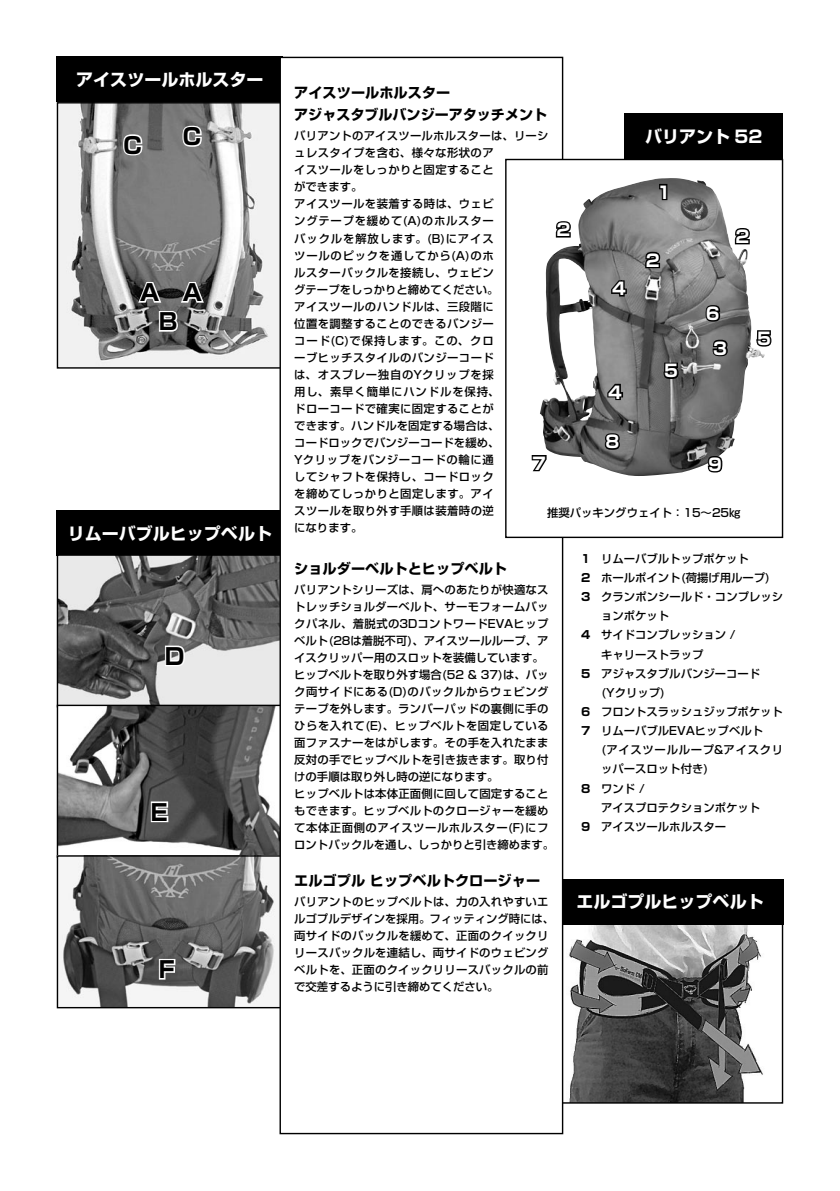
<style>
.page{position:relative;width:840px;height:1191px;background:#fff}
.page>*{position:absolute;margin:0;border:0;box-sizing:border-box;transform-origin:0 0}
.t1{font:700 22.6px/29px "Shin Go Pro";color:#000}
.t2{font:700 17px "Shin Go Pro";color:#fff}
.t3{font:700 14.2px/22.6px "Shin Go Pro";color:#000}
.t4{font:500 11.4px/17px "Shin Go Pro";letter-spacing:.02em;color:#000}
.t5{font:500 11.4px/17px "Shin Go Pro";letter-spacing:.04em;color:#000}
.t6{font:500 11.4px/19.2px "Shin Go Pro";color:#000}
.t7{font:500 11.4px/19.2px "Shin Go Pro";letter-spacing:.065em;color:#000}
.t8{font:700 11.4px "Shin Go Pro";color:#000}
</style>
<div class="page">
<img style="left:563px;top:924px;width:217px;height:177px">
<div style="left:57px;top:510px;width:226px;height:46px;background:#000"></div>
<img style="left:59px;top:556px;width:220px;height:148px">
<div style="left:57px;top:554px;width:226px;height:153px;border:1px solid #000"></div>
<img style="left:59px;top:706px;width:220px;height:149px">
<div style="left:57px;top:704px;width:226px;height:153px;border:1px solid #000"></div>
<svg style="left:60px;top:857px;width:215px;height:149px"></svg>
<div style="left:57px;top:855px;width:226px;height:153px;border:1px solid #000"></div>
<svg style="left:163px;top:644px;width:23px;height:23px"></svg>
<svg style="left:149px;top:800px;width:21px;height:23px"></svg>
<svg style="left:157px;top:957px;width:20px;height:24px"></svg>
<div style="left:57px;top:57px;width:226px;height:45px;background:#000"></div>
<div style="left:556px;top:879px;width:226px;height:45px;background:#000"></div>
<img style="left:59px;top:104px;width:220px;height:263px">
<div style="left:57px;top:102px;width:226px;height:267px;border:1px solid #000"></div>
<div style="left:280px;top:57px;width:282px;height:1076px;background:#fff"></div>
<svg style="left:122px;top:133px;width:22px;height:24px"></svg>
<svg style="left:181px;top:124px;width:22px;height:24px"></svg>
<svg style="left:136px;top:280px;width:70px;height:53px"></svg>
<div style="left:624px;top:113px;width:158px;height:46px;background:#000"></div>
<img style="left:540px;top:178px;width:224px;height:298px">
<div style="left:505px;top:159px;width:277px;height:379px;border:1px solid #000"></div>
<svg style="left:657px;top:182px;width:11px;height:19px"></svg>
<svg style="left:643px;top:250px;width:19px;height:20px"></svg>
<svg style="left:662px;top:361px;width:17px;height:19px"></svg>
<svg style="left:703px;top:304px;width:18px;height:19px"></svg>
<svg style="left:531px;top:453px;width:16px;height:19px"></svg>
<svg style="left:603px;top:432px;width:18px;height:19px"></svg>
<svg style="left:706px;top:454px;width:17px;height:20px"></svg>
<svg style="left:609px;top:276px;width:19px;height:22px"></svg>
<svg style="left:605px;top:380px;width:19px;height:21px"></svg>
<svg style="left:754px;top:329px;width:18px;height:19px"></svg>
<svg style="left:732px;top:227px;width:20px;height:19px"></svg>
<svg style="left:554px;top:220px;width:19px;height:19px"></svg>
<svg style="left:710px;top:338px;width:18px;height:20px"></svg>
<h2 class="t2" style="left:76px;top:66px;width:189px">アイスツールホルスター</h2>
<h1 class="t1" style="left:123px;top:128px;width:20px">C</h1>
<h1 class="t1" style="left:183px;top:120px;width:20px">C</h1>
<h1 class="t1" style="left:159px;top:276px;width:20px;text-indent:-19px">A<br>B</h1>
<h1 class="t1" style="left:182px;top:276px;width:21px">A</h1>
<h2 class="t2" style="left:68px;top:519px;width:206px">リムーバブルヒップベルト</h2>
<h1 class="t1" style="left:165px;top:639px;width:21px">D</h1>
<h1 class="t1" style="left:150px;top:795px;width:19px">E</h1>
<h1 class="t1" style="left:159px;top:952px;width:17px">F</h1>
<p class="t3" style="left:294px;top:79px;width:254px">アイスツールホルスター<br>アジャスタブルバンジーアタッチメント</p>
<p class="t5" style="left:294px;top:126px;width:255px">バリアントのアイスツールホルスターは、リーシュレスタイプを含む、様々な形状のア<br>イスツールをしっかりと固定すること<br>ができます。<br>アイスツールを装着する時は、ウェビ<br>ングテープを緩めて A( )のホルスター<br>バックルを解放します。(B)にアイス<br>ツールのピックを通してから A( )のホ<br>ルスターバックルを接続し、ウェビン<br>グテープをしっかりと締めてください。<br>アイスツールのハンドルは、三段階に<br>位置を調整することのできるバンジー<br>コード C( )で保持します。この、クロ<br>ーブヒッチスタイルのバンジーコード<br>は、オスプレー独自のYクリップを採<br>用し、素早く簡単にハンドルを保持、<br>ドローコードで確実に固定することが<br>できます。ハンドルを固定する場合は、<br>コードロックでバンジーコードを緩め、<br>Yクリップをバンジーコードの輪に通<br>してシャフトを保持し、コードロック<br>を締めてしっかりと固定します。アイ<br>スツールを取り外す手順は装着時の逆<br>になります。</p>
<p class="t3" style="left:294px;top:556px;width:214px">ショルダーベルトとヒップベルト</p>
<p class="t4" style="left:294px;top:580px;width:261px">バリアントシリーズは、肩へのあたりが快適なストレッチショルダーベルト、サーモフォームバックパネル、着脱式の3DコントワードEVAヒップベルト(28は着脱不可)、アイスツールループ、アイスクリッパー用のスロットを装備しています。ヒップベルトを取り外す場合(52 &amp; 37 は) 、バック両サイドにある D( )のバックルからウェビングテープを外します。ランバーパッドの裏側に手のひらを入れて E( )、ヒップベルトを固定している面ファスナーをはがします。その手を入れたまま反対の手でヒップベルトを引き抜きます。取り付けの手順は取り外し時の逆になります。<br>ヒップベルトは本体正面側に回して固定することもできます。ヒップベルトのクロージャーを緩めて本体正面側のアイスツールホルスター F( )にフロントバックルを通し、しっかりと引き締めます。</p>
<p class="t3" style="left:294px;top:867px;width:247px">エルゴプルヒップベルトクロージャー</p>
<p class="t4" style="left:294px;top:892px;width:261px">バリアントのヒップベルトは、力の入れやすいエルゴプルデザインを採用。フィッティング時には、両サイドのバックルを緩めて、正面のクイックリリースバックルを連結し、両サイドのウェビングベルトを、正面のクイックリリースバックルの前で交差するように引き締めてください。</p>
<h2 class="t2" style="left:644px;top:123px;width:119px">バリアント 52</h2>
<h2 class="t2" style="left:656px;top:179px;width:15px">1</h2>
<h2 class="t2" style="left:556px;top:216px;width:15px">2</h2>
<h2 class="t2" style="left:735px;top:223px;width:15px">2</h2>
<h2 class="t2" style="left:645px;top:247px;width:15px">2</h2>
<h2 class="t2" style="left:611px;top:275px;width:15px">4</h2>
<h2 class="t2" style="left:705px;top:300px;width:15px">6</h2>
<h2 class="t2" style="left:756px;top:325px;width:15px">5</h2>
<h2 class="t2" style="left:712px;top:335px;width:15px">3</h2>
<h2 class="t2" style="left:663px;top:357px;width:15px">5</h2>
<h2 class="t2" style="left:608px;top:379px;width:15px">4</h2>
<h2 class="t2" style="left:605px;top:428px;width:15px">8</h2>
<h2 class="t2" style="left:532px;top:450px;width:15px">7</h2>
<h2 class="t2" style="left:707px;top:451px;width:15px">9</h2>
<p class="t6" style="left:547px;top:501px;width:195px">推奨パッキングウェイト：15〜25㎏</p>
<p class="t6" style="left:601px;top:547px;width:149px">リムーバブルトップポケット</p>
<p class="t8" style="left:581px;top:549px;width:11px">1</p>
<p class="t6" style="left:601px;top:567px;width:170px">ホールポイント(荷揚げ用ループ(</p>
<p class="t8" style="left:581px;top:568px;width:11px">2</p>
<p class="t4" style="left:601px;top:587px;width:183px">クランポンシールド・コンプレッシ</p>
<p class="t8" style="left:581px;top:588px;width:11px">3</p>
<p class="t6" style="left:601px;top:605px;width:136px">ョンポケット<br>サイドコンプレッション /</p>
<p class="t8" style="left:581px;top:626px;width:11px">4</p>
<p class="t6" style="left:601px;top:643px;width:160px">キャリーストラップ<br>アジャスタブルバンジーコード</p>
<p class="t8" style="left:581px;top:664px;width:11px">5</p>
<p class="t6" style="left:601px;top:681px;width:183px">(Yクリップ(<br>フロントスラッシュジップポケット</p>
<p class="t8" style="left:581px;top:702px;width:11px">6</p>
<p class="t6" style="left:601px;top:720px;width:163px">リムーバブルEVAヒップベルト</p>
<p class="t8" style="left:581px;top:722px;width:11px">7</p>
<p class="t7" style="left:601px;top:739px;width:183px">(アイスツールループ&amp;アイスクリッパースロット付き(<br>ワンド /</p>
<p class="t8" style="left:581px;top:779px;width:11px">8</p>
<p class="t6" style="left:601px;top:796px;width:160px">アイスプロテクションポケットアイスツールホルスター</p>
<p class="t8" style="left:581px;top:817px;width:11px">9</p>
<h2 class="t2" style="left:576px;top:888px;width:189px">エルゴプルヒップベルト</h2>
</div>
